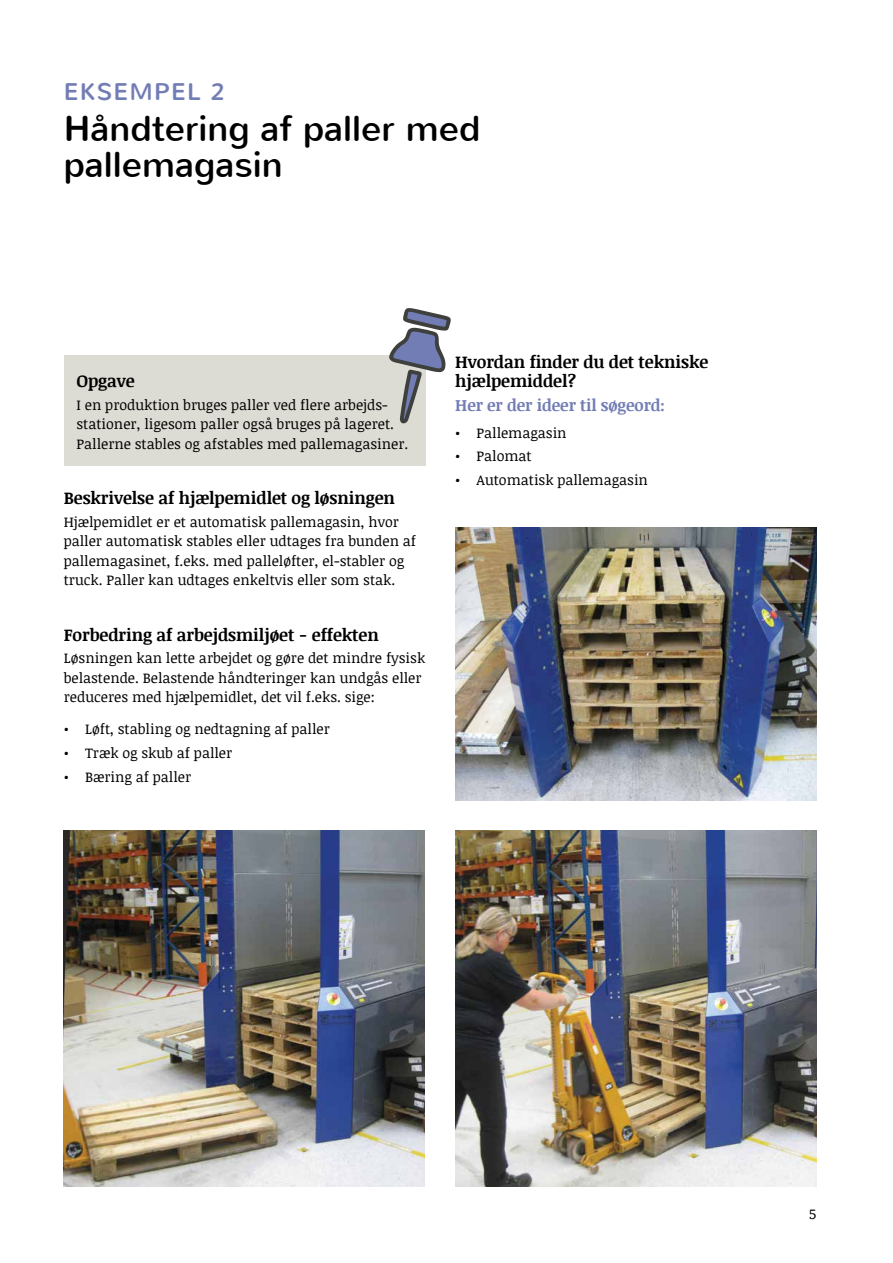
<style>
.page{position:relative;width:893px;height:1263px;background:#fff}
.page>*{position:absolute;margin:0;border:0;box-sizing:border-box;transform-origin:0 0}
.t1{font:36px/36px "Nunito";color:#000}
.t2{font:24px "Nunito";letter-spacing:.05em;color:#737db5}
.t3{font:700 17.25px/19.5px "Noticia Text";letter-spacing:-.005em;color:#000}
.t4{font:700 16.5px "Noticia Text";letter-spacing:-.005em;color:#737db5}
.t5{font:14.25px/19.5px "Noticia Text";color:#000}
</style>
<div class="page">
<img style="left:455px;top:528px;width:361px;height:272px">
<img style="left:64px;top:831px;width:361px;height:355px">
<img style="left:455px;top:831px;width:361px;height:355px">
<div style="left:64px;top:355px;width:361px;height:111px;background:#dddcd4"></div>
<svg style="left:389px;top:308px;width:62px;height:116px"></svg>
<h2 class="t2" style="left:64px;top:77px;width:163px">EKSEMPEL 2</h2>
<h1 class="t1" style="left:64px;top:111px;width:418px">Håndtering af paller med pallemagasin</h1>
<p class="t3" style="left:77px;top:370px;width:60px">Opgave</p>
<p class="t5" style="left:77px;top:394px;width:333px">I en produktion bruges paller ved flere arbejds&shy;stationer, ligesom paller også bruges på lageret.<br>Pallerne stables og afstables med pallemagasiner.</p>
<p class="t3" style="left:64px;top:487px;width:333px">Beskrivelse af hjælpemidlet og løsningen</p>
<p class="t5" style="left:64px;top:511px;width:354px">Hjælpemidlet er et automatisk pallemagasin, hvor paller automatisk stables eller udtages fra bunden af pallemagasinet, f.eks. med palleløfter, el-stabler og truck. Paller kan udtages enkeltvis eller som stak.</p>
<p class="t3" style="left:64px;top:624px;width:317px">Forbedring af arbejdsmiljøet - effekten</p>
<p class="t5" style="left:64px;top:648px;width:363px">Løsningen kan lette arbejdet og gøre det mindre fysisk belastende. Belastende håndteringer kan undgås eller reduceres med hjælpemidlet, det vil f.eks. sige:</p>
<p class="t5" style="left:64px;top:719px;width:268px">• Løft, stabling og nedtagning af paller</p>
<p class="t5" style="left:64px;top:743px;width:170px">• Træk og skub af paller</p>
<p class="t5" style="left:64px;top:767px;width:129px">• Bæring af paller</p>
<p class="t3" style="left:455px;top:351px;width:255px">Hvordan finder du det tekniske hjælpemiddel?</p>
<p class="t4" style="left:455px;top:393px;width:211px">Her er der ideer til søgeord:</p>
<p class="t5" style="left:455px;top:422px;width:113px">• Pallemagasin</p>
<p class="t5" style="left:455px;top:446px;width:78px">• Palomat</p>
<p class="t5" style="left:455px;top:470px;width:194px">• Automatisk pallemagasin</p>
<p class="t5" style="left:809px;top:1203px;width:9px">5</p>
</div>
